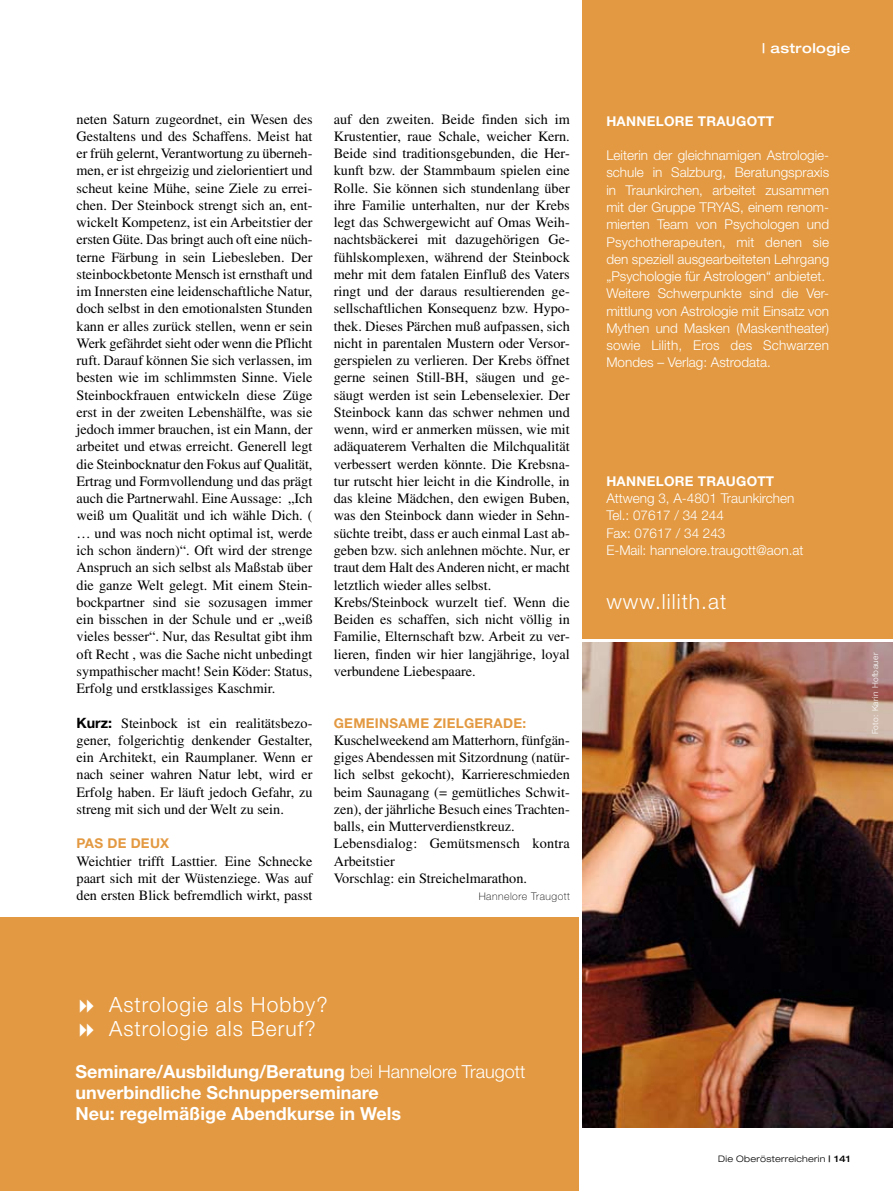
<style>
.page{position:relative;width:893px;height:1191px;background:#fff}
.page>*{position:absolute;margin:0;border:0;box-sizing:border-box;transform-origin:0 0}
.t1{font:300 21px/24px "Helvetica Neue";letter-spacing:.05em;color:#fff}
.t2{font:700 18px/21px "Helvetica Neue";color:#fff}
.t3{font:14.25px/17.2px "Times LT Std";color:#000;text-align:justify}
.t4{font:300 13.5px/17.2px "Helvetica Neue";color:#fff}
.t5{font:700 13.5px "Helvetica Neue";letter-spacing:.02em;color:#fff}
.t6{font:700 13.5px "Helvetica Neue";letter-spacing:.02em;color:#e39941}
.t7{font:500 expanded 13.5px "Helvetica Neue";letter-spacing:.03em;color:#fff}
.t8{font:100 10.5px "Helvetica Neue";letter-spacing:.05em;color:#000}
.t9{font:300 expanded 9px "Helvetica Neue";letter-spacing:.03em;color:#000}
.t10{font:300 8.25px "Helvetica Neue";letter-spacing:.05em;color:#fff}
.s1{font-family:"Helvetica Neue";font-weight:700}
.s2{font-weight:300}
.s3{font-weight:500}
</style>
<div class="page">
<div style="left:0;top:917px;width:578px;height:274px;background:#e39941"></div>
<div style="left:583px;top:0;width:310px;height:638px;background:#e39941"></div>
<img style="left:583px;top:642px;width:310px;height:485px">
<p class="t3" style="left:77px;top:110px;width:238px">neten Saturn zugeordnet, ein Wesen des Gestaltens und des Schaffens. Meist hat er früh gelernt, Verantwortung zu überneh&shy;men, er ist ehrgeizig und zielorientiert und scheut keine Mühe, seine Ziele zu errei&shy;chen. Der Steinbock strengt sich an, ent&shy;wickelt Kompetenz, ist ein Arbeitstier der ersten Güte. Das bringt auch oft eine nüch&shy;terne Färbung in sein Liebesleben. Der steinbockbetonte Mensch ist ernsthaft und im Innersten eine leidenschaftliche Natur, doch selbst in den emotionalsten Stunden kann er alles zurück stellen, wenn er sein Werk gefährdet sieht oder wenn die Pflicht ruft. Darauf können Sie sich verlassen, im besten wie im schlimmsten Sinne. Viele Steinbockfrauen entwickeln diese Züge erst in der zweiten Lebenshälfte, was sie jedoch immer brauchen, ist ein Mann, der arbeitet und etwas erreicht. Generell legt die Steinbocknatur den Fokus auf Qualität, Ertrag und Formvollendung und das prägt auch die Partnerwahl. Eine Aussage: „Ich weiß um Qualität und ich wähle Dich. ( … und was noch nicht optimal ist, werde ich schon ändern)“. Oft wird der strenge Anspruch an sich selbst als Maßstab über die ganze Welt gelegt. Mit einem Stein&shy;bockpartner sind sie sozusagen immer ein bisschen in der Schule und er „weiß vieles besser“. Nur, das Resultat gibt ihm oft Recht , was die Sache nicht unbedingt sympathischer macht! Sein Köder: Status, Erfolg und erstklassiges Kaschmir.</p>
<p class="t3" style="left:77px;top:714px;width:237px"><span class="s1">Kurz:</span> Steinbock ist ein realitätsbezo&shy;gener, folgerichtig denkender Gestalter, ein Architekt, ein Raumplaner. Wenn er nach seiner wahren Natur lebt, wird er Erfolg haben. Er läuft jedoch Gefahr, zu streng mit sich und der Welt zu sein.</p>
<p class="t6" style="left:77px;top:835px;width:94px">Pas de deux</p>
<p class="t3" style="left:77px;top:852px;width:238px">Weichtier trifft Lasttier. Eine Schnecke paart sich mit der Wüstenziege. Was auf den ersten Blick befremdlich wirkt, passt</p>
<p class="t3" style="left:334px;top:110px;width:238px;text-align:left">auf den zweiten. Beide finden sich im Krustentier, raue Schale, weicher Kern.<br>Beide sind traditionsgebunden, die Her&shy;kunft bzw. der Stammbaum spielen eine Rolle. Sie können sich stundenlang über ihre Familie unterhalten, nur der Krebs legt das Schwergewicht auf Omas Weih&shy;nachtsbäckerei mit dazugehörigen Ge&shy;fühlskomplexen, während der Steinbock mehr mit dem fatalen Einfluß des Vaters ringt und der daraus resultierenden ge&shy;sellschaftlichen Konsequenz bzw. Hypo&shy;thek. Dieses Pärchen muß aufpassen, sich nicht in parentalen Mustern oder Versor&shy;gerspielen zu verlieren. Der Krebs öffnet gerne seinen Still-BH, säugen und ge&shy;säugt werden ist sein Lebenselexier. Der Steinbock kann das schwer nehmen und wenn, wird er anmerken müssen, wie mit adäquaterem Verhalten die Milchqualität verbessert werden könnte. Die Krebsna&shy;tur rutscht hier leicht in die Kindrolle, in das kleine Mädchen, den ewigen Buben, was den Steinbock dann wieder in Sehn&shy;süchte treibt, dass er auch einmal Last ab&shy;geben bzw. sich anlehnen möchte. Nur, er traut dem Halt des Anderen nicht, er macht letztlich wieder alles selbst.<br>Krebs/Steinbock wurzelt tief. Wenn die Beiden es schaffen, sich nicht völlig in Familie, Elternschaft bzw. Arbeit zu ver&shy;lieren, finden wir hier langjährige, loyal verbundene Liebespaare.</p>
<p class="t6" style="left:334px;top:714px;width:194px">Gemeinsame Zielgerade:</p>
<p class="t3" style="left:334px;top:731px;width:238px;text-align:left">Kuschelweekend am Matterhorn, fünfgän&shy;giges Abendessen mit Sitzordnung (natür&shy;lich selbst gekocht), Karriereschmieden beim Saunagang (= gemütliches Schwit&shy;zen), der jährliche Besuch eines Trachten&shy;balls, ein Mutterverdienstkreuz.<br>Lebensdialog: Gemütsmensch kontra Arbeitstier<br>Vorschlag: ein Streichelmarathon.</p>
<p class="t8" style="left:479px;top:890px;width:93px">Hannelore Traugott</p>
<p class="t7" style="left:762px;top:40px;width:90px">| astrologie</p>
<p class="t5" style="left:606px;top:112px;width:169px">Hannelore Traugott</p>
<p class="t4" style="left:606px;top:146px;width:224px">Leiterin der gleichnamigen Astrologie&shy;schule in Salzburg, Beratungspraxis in Traunkirchen, arbeitet zusammen mit der Gruppe TRYAS, einem renom&shy;mierten Team von Psychologen und Psychotherapeuten, mit denen sie den speziell ausgearbeiteten Lehrgang „Psychologie für Astrologen“ anbietet.<br>Weitere Schwerpunkte sind die Ver&shy;mittlung von Astrologie mit Einsatz von Mythen und Masken (Maskentheater) sowie Lilith, Eros des Schwarzen Mondes – Verlag: Astrodata.</p>
<p class="t5" style="left:606px;top:473px;width:169px">Hannelore Traugott</p>
<p class="t4" style="left:606px;top:489px;width:199px">Attweng 3, A-4801 Traunkirchen<br>Tel.: 07617 / 34 244<br>Fax: 07617 / 34 243<br>E-Mail: hannelore.traugott@aon.at</p>
<h1 class="t1" style="left:606px;top:589px;width:121px">www.lilith.at</h1>
<p class="t10" style="left:870px;top:734px;width:83px;rotate:-90deg">Foto: Karin Hofbauer</p>
<h1 class="t1" style="left:109px;top:991px;width:220px">Astrologie als Hobby?<br>Astrologie als Beruf?</h1>
<p class="t2" style="left:75px;top:1060px;width:452px">Seminare/Ausbildung/Beratung <span class="s2">bei Hannelore Traugott </span>unverbindliche Schnupperseminare<br>Neu: regelmäßige Abendkurse in Wels</p>
<p class="t9" style="left:718px;top:1153px;width:134px">Die Oberösterreicherin <span class="s3">| 141</span></p>
</div>
